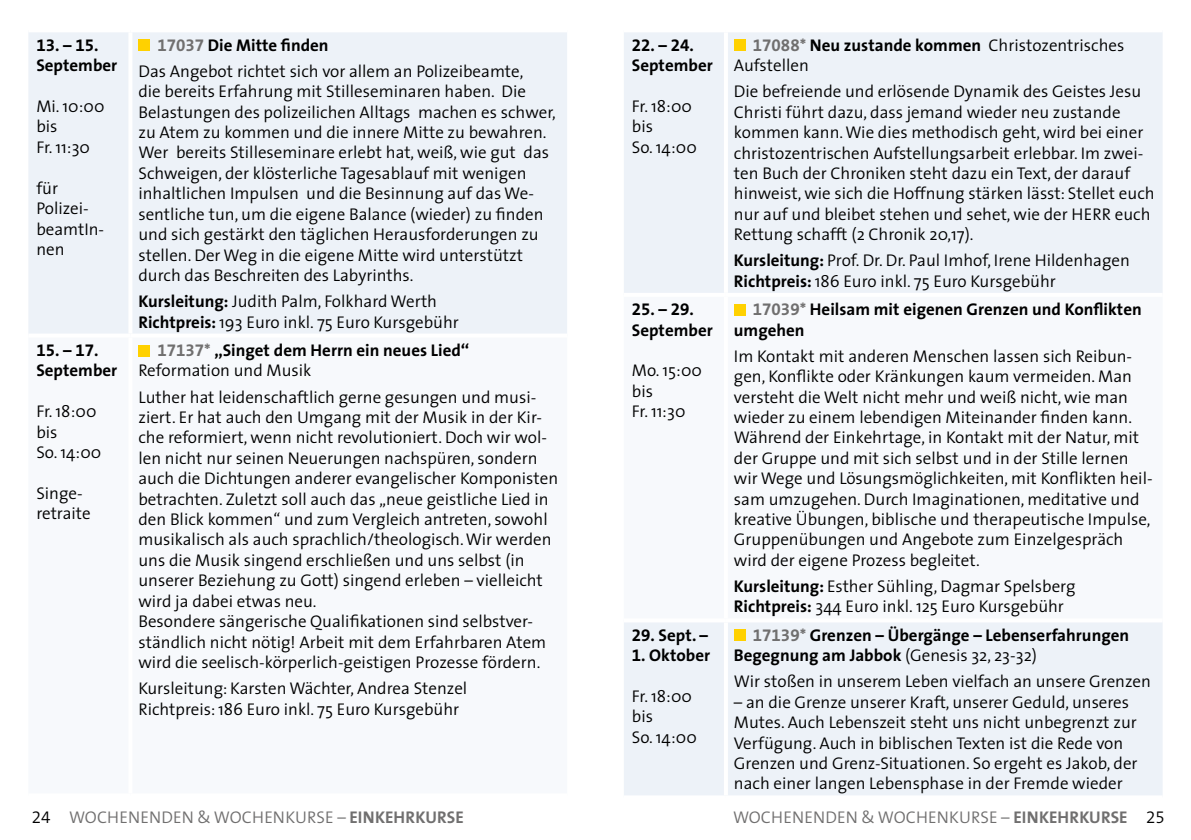
<style>
.page{position:relative;width:1191px;height:840px;background:#fff}
.page>*{position:absolute;margin:0;border:0;box-sizing:border-box;transform-origin:0 0}
.t1{font:300 17px/20.4px "The Sans";color:#000}
.t2{font:700 17px/20.4px "The Sans";color:#000}
.t3{font:300 17px "The Sans";letter-spacing:-.02em;color:#706f6f}
.t4{font:700 17px "The Sans";letter-spacing:.02em;color:#706f6f}
.t5{font:17px "The Sans Bold Expert";color:#000}
.s1{font-family:"The Sans";font-weight:700}
.s2{font-family:"The Sans Bold Expert";font-weight:400;color:#706f6f}
.s3{font-weight:700}
.s4{color:#706f6f}
.s5{font-weight:300}
.s6{font-weight:700;color:#706f6f}
.s7{font-family:"The Sans Bold Expert";font-weight:400}
.s8{font-family:"The Sans Semi Light Expert";font-weight:400;color:#000}
</style>
<div class="page">
<div style="left:28px;top:32px;width:539px;height:301px;background:#edf2f8"></div>
<hr style="left:128px;top:32px;width:4px;height:301px;background:#fff">
<div style="left:138px;top:39px;width:12px;height:12px;background:#ffd100"></div>
<div style="left:138px;top:344px;width:12px;height:12px;background:#ffd100"></div>
<div style="left:624px;top:32px;width:538px;height:763px;background:#edf2f8"></div>
<svg style="left:624px;top:297px;width:538px;height:321px"></svg>
<hr style="left:724px;top:32px;width:4px;height:261px;background:#fff">
<hr style="left:724px;top:297px;width:4px;height:321px;background:#fff">
<hr style="left:724px;top:622px;width:4px;height:173px;background:#fff">
<hr style="left:624px;top:293px;width:102px;height:4px;background:#fff">
<hr style="left:726px;top:293px;width:436px;height:4px;background:#fff">
<hr style="left:624px;top:618px;width:102px;height:4px;background:#fff">
<hr style="left:726px;top:618px;width:436px;height:4px;background:#fff">
<div style="left:734px;top:40px;width:11px;height:11px;background:#ffd100"></div>
<div style="left:734px;top:304px;width:11px;height:11px;background:#ffd100"></div>
<div style="left:734px;top:629px;width:11px;height:11px;background:#ffd100"></div>
<p class="t5" style="left:36px;top:31px;width:64px">13. <span class="s1">–</span> 15.</p>
<p class="t2" style="left:36px;top:55px;width:82px">September</p>
<p class="t1" style="left:36px;top:95px;width:70px">Mi. 10:00 bis<br>Fr. 11:30</p>
<p class="t1" style="left:36px;top:177px;width:69px">für<br>Polizei&shy;beamtIn&shy;nen</p>
<p class="t5" style="left:36px;top:335px;width:64px">15. <span class="s1">–</span> 17.</p>
<p class="t2" style="left:36px;top:360px;width:82px">September</p>
<p class="t1" style="left:36px;top:400px;width:67px">Fr. 18:00 bis<br>So. 14:00</p>
<p class="t1" style="left:36px;top:482px;width:56px">Singe&shy;retraite</p>
<p class="t1" style="left:138px;top:31px;width:386px;line-height:26px;text-indent:19px"><span class="s2">17037</span> <span class="s3">Die Mitte finden<br></span>Das Angebot richtet sich vor allem an Polizeibeamte,</p>
<p class="t1" style="left:138px;top:81px;width:419px">die bereits Erfahrung mit Stilleseminaren haben. Die Belastungen des polizeilichen Alltags machen es schwer, zu Atem zu kommen und die innere Mitte zu bewahren.<br>Wer bereits Stilleseminare erlebt hat, weiß, wie gut das Schweigen, der klösterliche Tagesablauf mit wenigen inhaltlichen Impulsen und die Besinnung auf das We&shy;sentliche tun, um die eigene Balance (wieder) zu finden und sich gestärkt den täglichen Herausforderungen zu stellen. Der Weg in die eigene Mitte wird unterstützt durch das Beschreiten des Labyrinths.</p>
<p class="t1" style="left:138px;top:290px;width:322px"><span class="s3">Kursleitung:</span> Judith Palm, Folkhard Werth<br><span class="s3">Richtpreis:</span> 193 Euro inkl. 75 Euro Kursgebühr</p>
<p class="t2" style="left:138px;top:339px;width:332px;text-indent:19px"><span class="s2">17137</span><span class="s4">*</span> ,,Singet dem Herrn ein neues Lied‘‘<br><span class="s5">Reformation und Musik</span></p>
<p class="t1" style="left:138px;top:386px;width:421px">Luther hat leidenschaftlich gerne gesungen und musi&shy;ziert. Er hat auch den Umgang mit der Musik in der Kir&shy;che reformiert, wenn nicht revolutioniert. Doch wir wol&shy;len nicht nur seinen Neuerungen nachspüren, sondern auch die Dichtungen anderer evangelischer Komponisten betrachten. Zuletzt soll auch das ,,neue geistliche Lied in den Blick kommen‘‘ und zum Vergleich antreten, sowohl musikalisch als auch sprachlich/theologisch. Wir werden uns die Musik singend erschließen und uns selbst (in unserer Beziehung zu Gott) singend erleben – vielleicht wird ja dabei etwas neu.<br>Besondere sängerische Qualifikationen sind selbstver&shy;ständlich nicht nötig! Arbeit mit dem Erfahrbaren Atem wird die seelisch-körperlich-geistigen Prozesse fördern.</p>
<p class="t1" style="left:138px;top:677px;width:330px">Kursleitung: Karsten Wächter, Andrea Stenzel<br>Richtpreis: 186 Euro inkl. 75 Euro Kursgebühr</p>
<p class="t5" style="left:632px;top:31px;width:64px">22. <span class="s1">–</span> 24.</p>
<p class="t2" style="left:632px;top:55px;width:82px">September</p>
<p class="t1" style="left:632px;top:95px;width:67px">Fr. 18:00 bis<br>So. 14:00</p>
<p class="t1" style="left:734px;top:34px;width:392px;text-indent:19px"><span class="s2">17088</span><span class="s6">*</span> <span class="s3">Neu zustande kommen</span> Christozentrisches<br>Aufstellen</p>
<p class="t1" style="left:734px;top:81px;width:422px">Die befreiende und erlösende Dynamik des Geistes Jesu Christi führt dazu, dass jemand wieder neu zustande kommen kann. Wie dies methodisch geht, wird bei einer christozentrischen Aufstellungsarbeit erlebbar. Im zwei&shy;ten Buch der Chroniken steht dazu ein Text, der darauf hinweist, wie sich die Hoffnung stärken lässt: Stellet euch nur auf und bleibet stehen und sehet, wie der HERR euch Rettung schafft (2 Chronik 20,17).</p>
<p class="t1" style="left:734px;top:250px;width:397px"><span class="s3">Kursleitung:</span> Prof. Dr. Dr. Paul Imhof, Irene Hildenhagen<br><span class="s3">Richtpreis:</span> 186 Euro inkl. 75 Euro Kursgebühr</p>
<p class="t5" style="left:632px;top:295px;width:64px">25. <span class="s1">–</span> 29.</p>
<p class="t2" style="left:632px;top:319px;width:82px">September</p>
<p class="t1" style="left:632px;top:360px;width:72px">Mo. 15:00 bis<br>Fr. 11:30</p>
<p class="t2" style="left:734px;top:298px;width:409px;text-indent:19px"><span class="s2">17039</span><span class="s4">*</span> Heilsam mit eigenen Grenzen und Konflikten umgehen</p>
<p class="t1" style="left:734px;top:345px;width:420px">Im Kontakt mit anderen Menschen lassen sich Reibun&shy;gen, Konflikte oder Kränkungen kaum vermeiden. Man versteht die Welt nicht mehr und weiß nicht, wie man wieder zu einem lebendigen Miteinander finden kann.<br>Während der Einkehrtage, in Kontakt mit der Natur, mit der Gruppe und mit sich selbst und in der Stille lernen wir Wege und Lösungsmöglichkeiten, mit Konflikten heil&shy;sam umzugehen. Durch Imaginationen, meditative und kreative Übungen, biblische und therapeutische Impulse, Gruppenübungen und Angebote zum Einzelgespräch wird der eigene Prozess begleitet.</p>
<p class="t1" style="left:734px;top:575px;width:343px"><span class="s3">Kursleitung:</span> Esther Sühling, Dagmar Spelsberg<br><span class="s3">Richtpreis:</span> 344 Euro inkl. 125 Euro Kursgebühr</p>
<p class="t2" style="left:632px;top:624px;width:78px"><span class="s7">29.</span> Sept. –</p>
<p class="t2" style="left:632px;top:644px;width:80px"><span class="s7">1.</span> Oktober</p>
<p class="t1" style="left:632px;top:685px;width:67px">Fr. 18:00 bis<br>So. 14:00</p>
<p class="t2" style="left:734px;top:624px;width:397px;text-indent:19px"><span class="s2">17139</span><span class="s4">*</span> Grenzen – Übergänge – Lebenserfahrungen<br>Begegnung am Jabbok <span class="s5">(Genesis 32, 23-32)</span></p>
<p class="t1" style="left:734px;top:670px;width:418px">Wir stoßen in unserem Leben vielfach an unsere Grenzen</p>
<p class="t1" style="left:734px;top:690px;width:405px">– an die Grenze unserer Kraft, unserer Geduld, unseres Mutes. Auch Lebenszeit steht uns nicht unbegrenzt zur Verfügung. Auch in biblischen Texten ist die Rede von Grenzen und Grenz-Situationen. So ergeht es Jakob, der nach einer langen Lebensphase in der Fremde wieder</p>
<p class="t3" style="left:32px;top:802px;width:65px"><span class="s8">24</span> Wochenenden</p>
<p class="t3" style="left:198px;top:802px;width:44px">&amp; Wochenkurse</p>
<p class="t4" style="left:337px;top:802px;width:128px"><span class="s5">–</span> Einkehrkurse</p>
<p class="t3" style="left:733px;top:802px;width:28px">Wochenenden</p>
<p class="t3" style="left:861px;top:802px;width:44px">&amp; Wochenkurse</p>
<p class="t4" style="left:1001px;top:802px;width:165px"><span class="s5">–</span> Einkehrkurse <span class="s8">25</span></p>
</div>
